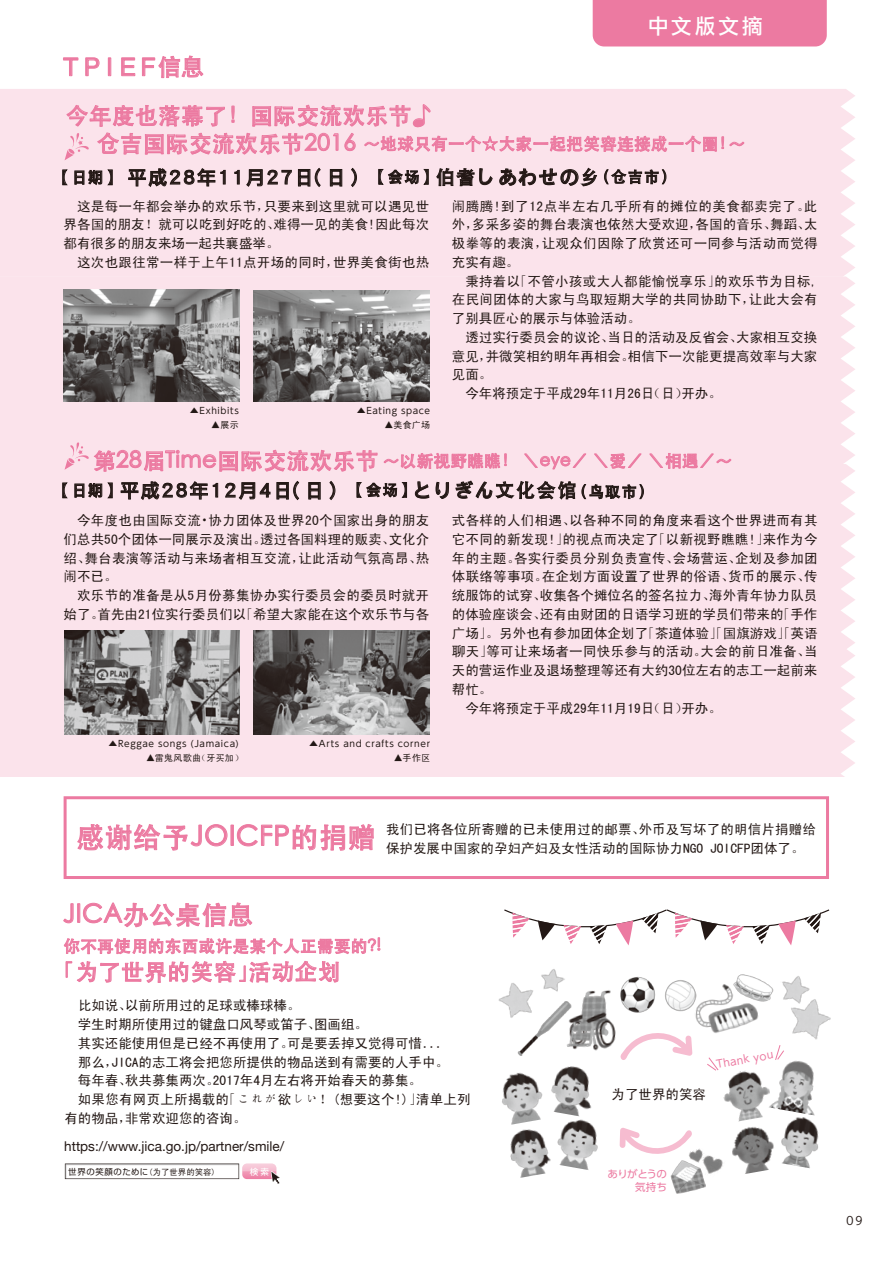
<style>
.page{position:relative;width:893px;height:1263px;background:#fff}
.page>*{position:absolute;margin:0;border:0;box-sizing:border-box;transform-origin:0 0}
.t1{font:500 27.75px "ST Heiti SC";letter-spacing:.025em;color:#ec7aa1}
.t2{font:500 25.5px "ST Heiti SC";letter-spacing:.025em;color:#ec7aa1}
.t3{font:500 24.75px "ST Heiti SC";letter-spacing:-.215em;color:#ec7aa1}
.t4{font:500 22.5px "ST Heiti SC";letter-spacing:.025em;color:#ec7aa1}
.t5{font:21px "Li Gothic Med";letter-spacing:.125em;color:#fff}
.t6{font:18.75px "Li Hei Pro";letter-spacing:.1em;color:#231815}
.t7{font:500 16.5px "ST Heiti SC";letter-spacing:.025em;color:#ec7aa1}
.t8{font:500 15px "ST Heiti SC";letter-spacing:.1em;color:#231815}
.t9{font:15px "Li Hei Pro";color:#231815}
.t10{font:700 15px "Prestige Elite Std";color:#231815}
.t11{font:13.5px/18.8px "Sim Hei";letter-spacing:.005em;color:#231815;text-align:justify}
.t12{font:13.5px/18.8px "Sim Hei";letter-spacing:.025em;color:#231815;text-align:right}
.t13{font:13.5px "Helvetica Neue";color:#231815}
.t14{font:10.5px/13.5px "UD Shin Go Pro";letter-spacing:-.055em;color:#ec7aa1;text-align:right}
.t15{font:9px "UD Shin Go Pro";letter-spacing:.07em;color:#221815}
.t16{font:9px "Sim Hei";letter-spacing:.025em;color:#221815}
.t17{font:500 8.55px "Koz Go Pro";color:#fff}
.t18{font:8.4px "Shin Go Pro";letter-spacing:.08em;color:#221815}
.s1{font-size:23.25px}
.s2{font-size:22.5px}
.s3{font-size:15px}
.s4{font-family:"ST Heiti SC";font-weight:500;font-size:15px}
.s5{font-family:"ST Heiti SC";font-weight:500}
.s6{font-family:"Koz Go Pro"}
.s7{font-family:"Sim Hei";color:#231815}
</style>
<div class="page">
<svg style="left:504px;top:909px;width:325px;height:36px"></svg>
<div style="left:0;top:89px;width:855px;height:187px;background:#fbe3eb"></div>
<div style="left:0;top:276px;width:855px;height:188px;background:#fbe3eb"></div>
<div style="left:0;top:464px;width:855px;height:185px;background:#fbe3eb"></div>
<div style="left:0;top:649px;width:855px;height:127px;background:#fbe3eb"></div>
<img style="left:64px;top:290px;width:176px;height:112px">
<img style="left:254px;top:290px;width:175px;height:112px">
<img style="left:64px;top:630px;width:176px;height:104px">
<img style="left:254px;top:630px;width:175px;height:104px">
<svg style="left:63px;top:57px;width:16px;height:19px"></svg>
<svg style="left:85px;top:57px;width:15px;height:19px"></svg>
<div style="left:108px;top:58px;width:3px;height:18px;border:1px solid #ec7aa1"></div>
<svg style="left:121px;top:57px;width:15px;height:19px"></svg>
<svg style="left:142px;top:55px;width:62px;height:23px"></svg>
<img style="left:572px;top:990px;width:44px;height:61px">
<img style="left:695px;top:984px;width:64px;height:49px">
<img style="left:620px;top:977px;width:36px;height:36px">
<img style="left:665px;top:980px;width:32px;height:31px">
<img style="left:671px;top:1161px;width:35px;height:32px">
<img style="left:688px;top:1148px;width:15px;height:18px">
<img style="left:698px;top:1153px;width:25px;height:27px">
<img style="left:732px;top:974px;width:42px;height:29px">
<img style="left:517px;top:1001px;width:55px;height:55px">
<img style="left:502px;top:1072px;width:39px;height:51px">
<img style="left:541px;top:1066px;width:51px;height:47px">
<img style="left:510px;top:1123px;width:38px;height:55px">
<img style="left:548px;top:1113px;width:50px;height:57px">
<img style="left:723px;top:1071px;width:44px;height:50px">
<img style="left:767px;top:1060px;width:47px;height:52px">
<img style="left:732px;top:1121px;width:38px;height:53px">
<img style="left:770px;top:1112px;width:49px;height:57px">
<img style="left:498px;top:983px;width:43px;height:40px">
<img style="left:537px;top:969px;width:28px;height:26px">
<img style="left:782px;top:976px;width:28px;height:15px">
<img style="left:783px;top:991px;width:48px;height:49px">
<svg style="left:620px;top:1128px;width:72px;height:28px"></svg>
<svg style="left:620px;top:1033px;width:72px;height:27px"></svg>
<svg style="left:707px;top:1057px;width:12px;height:14px"></svg>
<svg style="left:775px;top:1045px;width:10px;height:16px"></svg>
<svg style="left:63px;top:903px;width:11px;height:21px"></svg>
<div style="left:77px;top:903px;width:3px;height:20px;border:1px solid #ec7aa1"></div>
<svg style="left:83px;top:902px;width:170px;height:26px"></svg>
<svg style="left:63px;top:937px;width:318px;height:46px"></svg>
<div style="left:241px;top:1162px;width:36px;height:18px;border:2px solid #fff;border-radius:5px"></div>
<svg style="left:65px;top:1163px;width:215px;height:21px"></svg>
<svg style="left:64px;top:796px;width:765px;height:83px"></svg>
<svg style="left:63px;top:104px;width:682px;height:87px;background:#edccd7"></svg>
<svg style="left:63px;top:442px;width:669px;height:66px;background:#eacbd5"></svg>
<div style="left:593px;top:0;width:234px;height:46px;background:#ec7aa1"></div>
<h3 class="t3" style="left:58px;top:55px;width:170px">ＴＰＩＥＦ<span class="s1">信息　</span></h3>
<h3 class="t4" style="left:66px;top:103px;width:365px">今年度也落幕了！国际交流欢乐节♪</h3>
<h3 class="t5" style="left:648px;top:15px;width:117px">中文版文摘</h3>
<p class="t7" style="left:97px;top:135px;width:650px"><span class="s2">仓吉国际交流欢乐节2016</span> ～地球只有一个☆大家一起把笑容连接成一个圈！～</p>
<h3 class="t6" style="left:55px;top:168px;width:545px"><span class="s3">【日期】</span>平成28年11月27日（日）<span class="s3">【会</span><span class="s4">场</span><span class="s3">】</span><span class="s5">伯耆しあわせの乡</span></h3>
<p class="t11" style="left:64px;top:196px;width:367px;text-indent:14px">这是每一年都会举办的欢乐节，只要来到这里就可以遇见世界各国的朋友！就可以吃到好吃的、难得一见的美食!因此每次都有很多的朋友来场一起共襄盛举。</p>
<p class="t12" style="left:77px;top:253px;width:354px">这次也跟往常一样于上午11点开场的同时，世界美食街也热</p>
<p class="t8" style="left:595px;top:168px;width:82px">（仓吉市）</p>
<p class="t11" style="left:452px;top:196px;width:367px">闹腾腾!到了12点半左右几乎所有的摊位的美食都卖完了。此外，多采多姿的舞台表演也依然大受欢迎，各国的音乐、舞蹈、太极拳等的表演，让观众们因除了欣赏还可一同参与活动而觉得充实有趣。</p>
<p class="t11" style="left:452px;top:271px;width:367px;text-indent:13px">秉持着以「不管小孩或大人都能愉悦享乐」的欢乐节为目标,在民间团体的大家与鸟取短期大学的共同协助下，让此大会有了别具匠心的展示与体验活动。</p>
<p class="t11" style="left:465px;top:328px;width:354px">透过实行委员会的议论、当日的活动及反省会、大家相互交换</p>
<p class="t11" style="left:452px;top:346px;width:367px">意见，并微笑相约明年再相会。相信下一次能更提高效率与大家</p>
<p class="t11" style="left:452px;top:365px;width:42px">见面。</p>
<p class="t11" style="left:465px;top:384px;width:258px">今年将预定于平成29年11月26日（日）开办。</p>
<p class="t15" style="left:190px;top:403px;width:51px">▲Exhibits</p>
<p class="t15" style="left:357px;top:403px;width:75px">▲Eating space</p>
<p class="t7" style="left:383px;top:452px;width:351px">～以新视野瞧瞧！ ＼eye／ ＼爱／ ＼相遇／～</p>
<p class="t16" style="left:384px;top:420px;width:47px">▲美食广场</p>
<p class="t16" style="left:211px;top:420px;width:29px">▲展示</p>
<h3 class="t4" style="left:93px;top:448px;width:287px">第28届Time国际交流欢乐节</h3>
<h3 class="t6" style="left:120px;top:481px;width:457px">平成28年12月4日（日）<span class="s3">【会</span><span class="s4">场</span><span class="s3">】</span><span class="s5">とりぎん文化会馆</span></h3>
<p class="t11" style="left:64px;top:511px;width:367px;text-indent:14px">今年度也由国际交流<span class="s6">・</span>协力团体及世界20个国家出身的朋友们总共50个团体一同展示及演出。透过各国料理的贩卖、文化介绍、舞台表演等活动与来场者相互交流，让此活动气氛高昂、热闹不已。</p>
<p class="t12" style="left:64px;top:586px;width:367px">欢乐节的准备是从5月份募集协办实行委员会的委员时就开始了。首先由21位实行委员们以「希望大家能在这个欢乐节与各</p>
<p class="t9" style="left:55px;top:483px;width:66px">【日期】</p>
<p class="t8" style="left:572px;top:483px;width:82px">（鸟取市）</p>
<p class="t12" style="left:452px;top:511px;width:367px">式各样的人们相遇、以各种不同的角度来看这个世界进而有其</p>
<p class="t11" style="left:452px;top:530px;width:367px">它不同的新发现!」的视点而决定了「以新视野瞧瞧!」来作为今</p>
<p class="t11" style="left:452px;top:548px;width:367px">年的主题。各实行委员分别负责宣传、会场营运、企划及参加团</p>
<p class="t11" style="left:452px;top:567px;width:367px">体联络等事项。在企划方面设置了世界的俗语、货币的展示、传</p>
<p class="t11" style="left:452px;top:586px;width:367px">统服饰的试穿、收集各个摊位名的签名拉力、海外青年协力队员</p>
<p class="t11" style="left:452px;top:605px;width:367px">的体验座谈会、还有由财团的日语学习班的学员们带来的「手作</p>
<p class="t11" style="left:452px;top:623px;width:367px">广场」。另外也有参加团体企划了「茶道体验」「国旗游戏」「英语</p>
<p class="t11" style="left:452px;top:642px;width:367px">聊天」等可让来场者一同快乐参与的活动。大会的前日准备、当</p>
<p class="t11" style="left:452px;top:661px;width:367px">天的营运作业及退场整理等还有大约30位左右的志工一起前来</p>
<p class="t11" style="left:452px;top:680px;width:42px">帮忙。</p>
<p class="t11" style="left:465px;top:698px;width:258px">今年将预定于平成29年11月19日（日）开办。</p>
<p class="t15" style="left:109px;top:736px;width:132px">▲Reggae songs (Jamaica)</p>
<p class="t16" style="left:146px;top:753px;width:99px">▲雷鬼风歌曲（牙买加）</p>
<p class="t15" style="left:309px;top:736px;width:122px">▲Arts and crafts corner</p>
<p class="t16" style="left:394px;top:753px;width:38px">▲手作区</p>
<h1 class="t1" style="left:76px;top:822px;width:300px">感谢给予JOICFP的捐赠</h1>
<p class="t11" style="left:386px;top:820px;width:431px">我们已将各位所寄赠的已未使用过的邮票、外币及写坏了的明信片捐赠给保护发展中国家的孕妇产妇及女性活动的国际协力NGO JOICFP团体了。</p>
<h2 class="t2" style="left:63px;top:901px;width:192px">JICA办公桌信息</h2>
<p class="t7" style="left:63px;top:937px;width:319px">你不再使用的东西或许是某个人正需要的?!</p>
<h3 class="t4" style="left:52px;top:959px;width:289px">「为了世界的笑容」活动企划</h3>
<p class="t11" style="left:78px;top:996px;width:224px">比如说、以前所用过的足球或棒球棒。</p>
<p class="t11" style="left:78px;top:1015px;width:292px">学生时期所使用过的键盘口风琴或笛子、图画组。</p>
<p class="t11" style="left:78px;top:1034px;width:373px">其实还能使用但是已经不再使用了。可是要丢掉又觉得可惜．．．</p>
<p class="t11" style="left:78px;top:1052px;width:373px">那么，JICA的志工将会把您所提供的物品送到有需要的人手中。</p>
<p class="t11" style="left:78px;top:1071px;width:346px">每年春、秋共募集两次。2017年4月左右将开始春天的募集。</p>
<p class="t11" style="left:78px;top:1090px;width:394px">如果您有网页上所揭载的「これが欲しい！(想要这个!)」清单上列</p>
<p class="t11" style="left:64px;top:1109px;width:184px">有的物品，非常欢迎您的咨询。</p>
<p class="t13" style="left:64px;top:1138px;width:221px">https://www.jica.go.jp/partner/smile/</p>
<p class="t18" style="left:68px;top:1164px;width:149px">世界の笑顔のために<span class="s7">(为了世界的笑容)</span></p>
<p class="t17" style="left:250px;top:1166px;width:21px">検 索</p>
<p class="t11" style="left:611px;top:1085px;width:96px">为了世界的笑容</p>
<p class="t14" style="left:715px;top:1057px;width:59px;rotate:-10deg">Thank you</p>
<p class="t14" style="left:607px;top:1166px;width:61px">ありがとうの気持ち</p>
<p class="t10" style="left:845px;top:1212px;width:19px">09</p>
</div>
